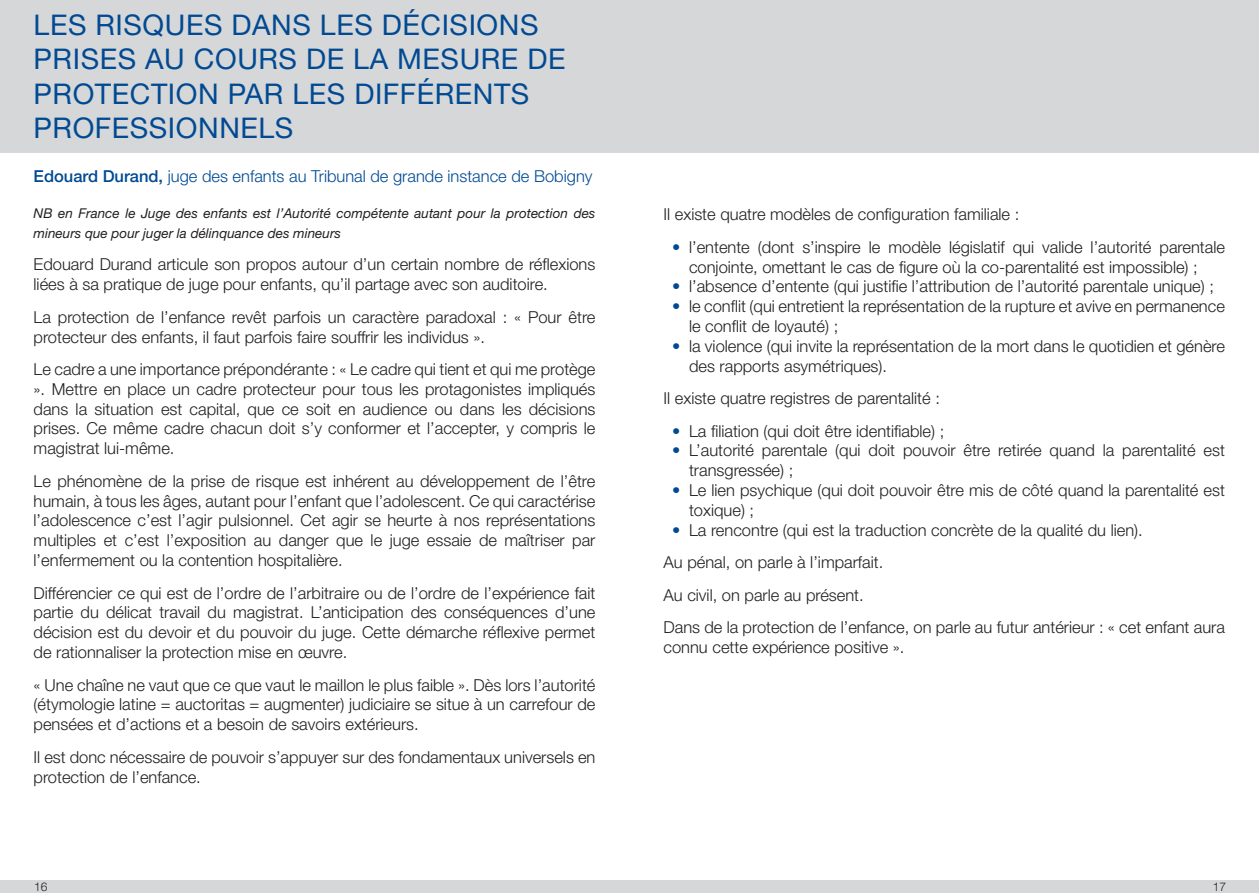
<style>
.page{position:relative;width:1259px;height:893px;background:#fff}
.page>*{position:absolute;margin:0;border:0;box-sizing:border-box;transform-origin:0 0}
.Titre{font:28.5px/34.2px "Helvetica Neue LT Std";letter-spacing:.02em;color:#014a93}
.Texte{font:300 16.5px/19.8px "Helvetica Neue LT Std";color:#231f20}
.t1{font:300 16.5px "Helvetica Neue LT Std";color:#014a93}
.Texte-2{font:italic 13.5px/19.8px "Helvetica Neue LT Std";color:#231f20}
.t2{font:300 12px "Helvetica Neue LT Std";color:#231f20}
.s1{font-weight:500}
.s2{color:#014a93}
</style>
<div class="page">
<div style="left:0;top:0;width:1259px;height:152px;background:#d6d7d8"></div>
<div style="left:0;top:880px;width:1259px;height:13px;background:#d6d7d8"></div>
<p class="Titre" style="left:34px;top:7px;width:533px">LES RISQUES DANS LES DÉCISIONS<br>PRISES AU COURS DE LA MESURE DE<br>PROTECTION PAR LES DIFFÉRENTS<br>PROFESSIONNELS</p>
<p class="t1" style="left:34px;top:166px;width:560px"><span class="s1">Edouard Durand,</span> juge des enfants au Tribunal de grande instance de Bobigny</p>
<p class="Texte-2" style="left:34px;top:203px;width:563px">NB en France le Juge des enfants est l’Autorité compétente autant pour la protection des mineurs que pour juger la délinquance des mineurs</p>
<p class="Texte" style="left:34px;top:254px;width:563px">Edouard Durand articule son propos autour d’un certain nombre de réflexions liées à sa pratique de juge pour enfants, qu’il partage avec son auditoire.</p>
<p class="Texte" style="left:34px;top:307px;width:563px">La protection de l’enfance revêt parfois un caractère paradoxal : « Pour être protecteur des enfants, il faut parfois faire souffrir les individus ».</p>
<p class="Texte" style="left:34px;top:359px;width:563px;text-align:justify">Le cadre a une importance prépondérante : « Le cadre qui tient et qui me protège ». Mettre en place un cadre protecteur pour tous les protagonistes impliqués dans la situation est capital, que ce soit en audience ou dans les décisions prises. Ce même cadre chacun doit s’y conformer et l’accepter, y compris le magistrat lui-même.</p>
<p class="Texte" style="left:34px;top:471px;width:563px;text-align:justify">Le phénomène de la prise de risque est inhérent au développement de l’être humain, à tous les âges, autant pour l’enfant que l’adolescent. Ce qui caractérise l’adolescence c’est l’agir pulsionnel. Cet agir se heurte à nos représentations multiples et c’est l’exposition au danger que le juge essaie de maîtriser par l’enfermement ou la contention hospitalière.</p>
<p class="Texte" style="left:34px;top:582px;width:563px;text-align:justify">Différencier ce qui est de l’ordre de l’arbitraire ou de l’ordre de l’expérience fait partie du délicat travail du magistrat. L’anticipation des conséquences d’une décision est du devoir et du pouvoir du juge. Cette démarche réflexive permet de rationnaliser la protection mise en œuvre.</p>
<p class="Texte" style="left:34px;top:674px;width:563px;text-align:justify">« Une chaîne ne vaut que ce que vaut le maillon le plus faible ». Dès lors l’autorité (étymologie latine = auctoritas = augmenter) judiciaire se situe à un carrefour de pensées et d’actions et a besoin de savoirs extérieurs.</p>
<p class="Texte" style="left:34px;top:747px;width:563px">Il est donc nécessaire de pouvoir s’appuyer sur des fondamentaux universels en protection de l’enfance.</p>
<p class="Texte" style="left:663px;top:204px;width:357px">Il existe quatre modèles de configuration familiale :</p>
<p class="Texte" style="left:689px;top:237px;width:537px;text-indent:-17px"><span class="s2">•</span> l’entente (dont s’inspire le modèle législatif qui valide l’autorité parentale conjointe, omettant le cas de figure où la co-parentalité est impossible) ;</p>
<p class="Texte" style="left:672px;top:276px;width:543px"><span class="s2">•</span> l’absence d’entente (qui justifie l’attribution de l’autorité parentale unique) ;</p>
<p class="Texte" style="left:689px;top:296px;width:537px;text-indent:-17px"><span class="s2">•</span> le conflit (qui entretient la représentation de la rupture et avive en permanence le conflit de loyauté) ;</p>
<p class="Texte" style="left:689px;top:336px;width:537px;text-indent:-17px"><span class="s2">•</span> la violence (qui invite la représentation de la mort dans le quotidien et génère des rapports asymétriques).</p>
<p class="Texte" style="left:663px;top:388px;width:278px">Il existe quatre registres de parentalité :</p>
<p class="Texte" style="left:672px;top:420px;width:274px"><span class="s2">•</span> La filiation (qui doit être identifiable) ;</p>
<p class="Texte" style="left:689px;top:440px;width:537px;text-indent:-17px"><span class="s2">•</span> L’autorité parentale (qui doit pouvoir être retirée quand la parentalité est transgressée) ;</p>
<p class="Texte" style="left:689px;top:480px;width:537px;text-indent:-17px"><span class="s2">•</span> Le lien psychique (qui doit pouvoir être mis de côté quand la parentalité est toxique) ;</p>
<p class="Texte" style="left:672px;top:519px;width:472px"><span class="s2">•</span> La rencontre (qui est la traduction concrète de la qualité du lien).</p>
<p class="Texte" style="left:663px;top:552px;width:221px">Au pénal, on parle à l’imparfait.</p>
<p class="Texte" style="left:663px;top:585px;width:202px">Au civil, on parle au présent.</p>
<p class="Texte" style="left:663px;top:617px;width:563px">Dans de la protection de l’enfance, on parle au futur antérieur : « cet enfant aura connu cette expérience positive ».</p>
<p class="t2" style="left:34px;top:879px;width:15px">16</p>
<p class="t2" style="left:1212px;top:879px;width:15px">17</p>
</div>
